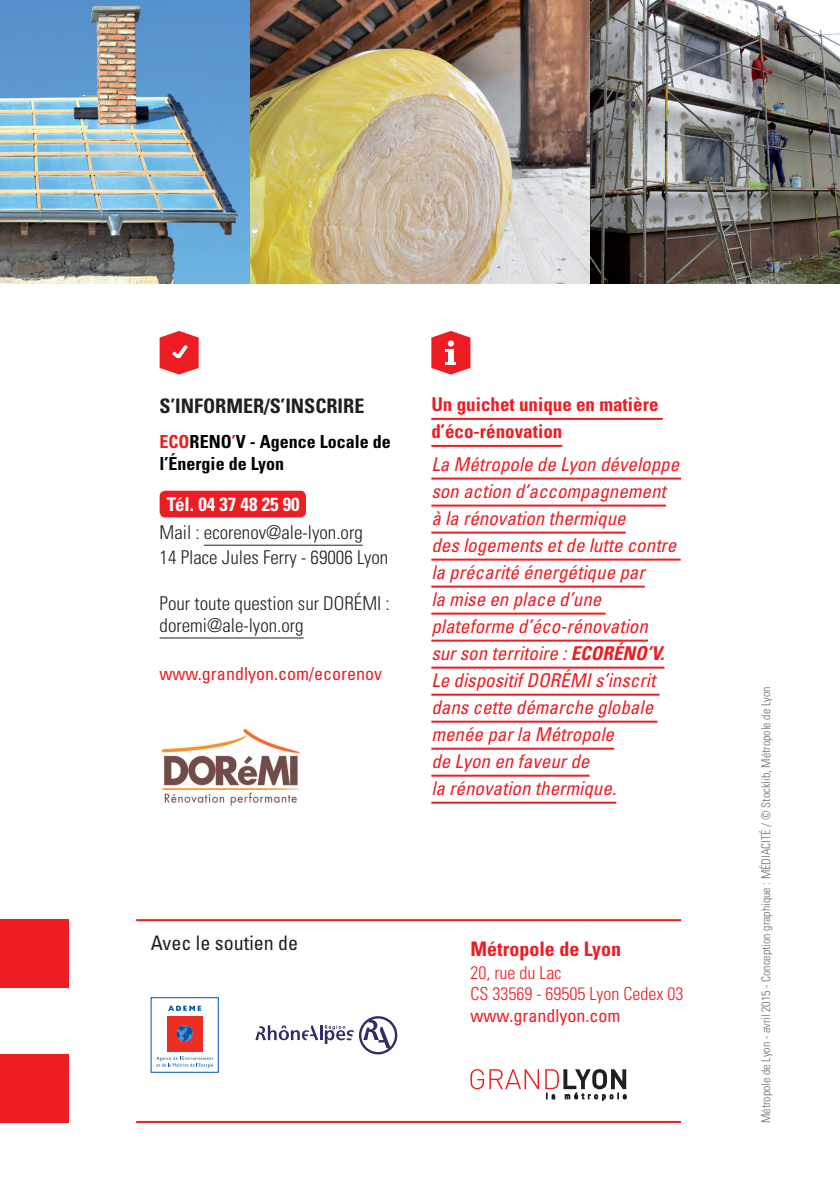
<style>
.page{position:relative;width:840px;height:1191px;background:#fff}
.page>*{position:absolute;margin:0;border:0;box-sizing:border-box;transform-origin:0 0}
.titre-noir{font:700 condensed 20px "Univers LT Std";color:#231f20}
.titre-texte-info-ROU{font:700 condensed 20px "Univers LT Std";color:#ee1d23}
.t1{font:condensed 20px "Univers LT Std";color:#231f20}
.texte-info-souligne{font:italic condensed 19px/27px "Univers LT Std";color:#ee1d23}
.texte_courant{font:300 condensed 19px/22px "Univers LT Std";color:#231f20}
.titre-texte-info-ROU-2{font:700 condensed 19px/27px "Univers LT Std";color:#ee1d23}
.texte_courant-2{font:700 condensed 19px "Univers LT Std";color:#fff}
.titre-texte-info-ROU-3{font:300 condensed 18px/21.8px "Univers LT Std";color:#ee1d23}
.t2{font:700 condensed 18px "Univers LT Std";color:#000}
.titre-texte-info-ROU-4{font:condensed 18px "Univers";color:#ee1d23}
.credits{font:300 condensed 12px "Univers LT Std";color:#6c6d70}
.s1{color:#ee1d23}
.s2{font-weight:700}
.s3{font-family:"Univers";font-weight:400}
</style>
<div class="page">
<div style="left:159px;top:491px;width:147px;height:26px;background:#ee1d23;border-radius:6px"></div>
<img style="left:249px;top:0;width:341px;height:283px">
<svg style="left:431px;top:331px;width:39px;height:43px"></svg>
<hr style="left:431px;top:418px;width:231px;height:2px;background:#ee1d23">
<hr style="left:431px;top:445px;width:131px;height:2px;background:#ee1d23">
<hr style="left:431px;top:477px;width:249px;height:2px;background:#ee1d23">
<hr style="left:431px;top:504px;width:234px;height:2px;background:#ee1d23">
<hr style="left:431px;top:531px;width:194px;height:2px;background:#ee1d23">
<hr style="left:431px;top:558px;width:249px;height:2px;background:#ee1d23">
<hr style="left:431px;top:585px;width:213px;height:2px;background:#ee1d23">
<hr style="left:431px;top:612px;width:174px;height:2px;background:#ee1d23">
<hr style="left:431px;top:639px;width:216px;height:2px;background:#ee1d23">
<hr style="left:431px;top:666px;width:233px;height:2px;background:#ee1d23">
<hr style="left:431px;top:693px;width:228px;height:2px;background:#ee1d23">
<hr style="left:431px;top:720px;width:226px;height:2px;background:#ee1d23">
<hr style="left:431px;top:747px;width:182px;height:2px;background:#ee1d23">
<hr style="left:431px;top:774px;width:158px;height:2px;background:#ee1d23">
<hr style="left:431px;top:801px;width:185px;height:2px;background:#ee1d23">
<img style="left:590px;top:0;width:249px;height:283px">
<img style="left:0;top:0;width:249px;height:283px">
<hr style="left:136px;top:919px;width:544px;height:2px;background:#ee1d23">
<hr style="left:136px;top:1121px;width:544px;height:2px;background:#ee1d23">
<div style="left:0;top:919px;width:68px;height:68px;background:#ee1d23"></div>
<div style="left:0;top:1055px;width:68px;height:68px;background:#ee1d23"></div>
<svg style="left:470px;top:1069px;width:69px;height:20px"></svg>
<svg style="left:545px;top:1069px;width:81px;height:31px"></svg>
<svg style="left:159px;top:331px;width:39px;height:43px"></svg>
<img style="left:161px;top:728px;width:139px;height:78px">
<svg style="left:255px;top:1016px;width:142px;height:38px"></svg>
<div style="left:167px;top:1016px;width:35px;height:35px;background:#ee2e22"></div>
<svg style="left:176px;top:1025px;width:17px;height:16px"></svg>
<svg style="left:168px;top:1005px;width:33px;height:5px"></svg>
<svg style="left:156px;top:1056px;width:57px;height:11px"></svg>
<hr style="left:204px;top:545px;width:158px;height:1px;background:#231f20">
<hr style="left:159px;top:637px;width:144px;height:1px;background:#231f20">
<p class="titre-noir" style="left:159px;top:393px;width:206px">S’INFORMER/S’INSCRIRE</p>
<p class="t2" style="left:159px;top:431px;width:232px"><span class="s1">ECO</span>RENO<span class="s1">’</span>V - Agence Locale de</p>
<p class="t2" style="left:159px;top:453px;width:126px">l’Énergie de Lyon</p>
<p class="texte_courant-2" style="left:167px;top:492px;width:134px">Tél. 04 37 48 25 90</p>
<p class="texte_courant" style="left:159px;top:521px;width:204px">Mail : ecorenov@ale-lyon.org</p>
<p class="texte_courant" style="left:159px;top:546px;width:230px">14 Place Jules Ferry - 69006 Lyon</p>
<p class="texte_courant" style="left:159px;top:592px;width:232px">Pour toute question sur DORÉMI : doremi@ale-lyon.org</p>
<p class="titre-texte-info-ROU-4" style="left:159px;top:661px;width:224px">www.grandlyon.com/ecorenov</p>
<p class="titre-texte-info-ROU-2" style="left:431px;top:390px;width:228px">Un guichet unique en matière d’éco-rénovation</p>
<p class="texte-info-souligne" style="left:431px;top:450px;width:249px">La Métropole de Lyon développe son action d’accompagnement à la rénovation thermique<br>des logements et de lutte contre la précarité énergétique par<br>la mise en place d’une plateforme d’éco-rénovation<br>sur son territoire : <span class="s2">ECORÉNO’V.<br></span>Le dispositif DORÉMI s’inscrit dans cette démarche globale menée par la Métropole<br>de Lyon en faveur de<br>la rénovation thermique.</p>
<p class="t1" style="left:151px;top:930px;width:149px">Avec le soutien de</p>
<p class="titre-texte-info-ROU" style="left:470px;top:936px;width:152px">Métropole de Lyon</p>
<p class="titre-texte-info-ROU-3" style="left:470px;top:961px;width:214px">20, rue du Lac<br>CS 33569 - 69505 Lyon Cedex 03 <span class="s3">www.grandlyon.com</span></p>
<p class="credits" style="left:758px;top:1123px;width:438px;rotate:-90deg">Métropole de Lyon - avril 2015 - Conception graphique : MÉDIACITÉ / © Stocklib, Métropole de Lyon</p>
</div>
